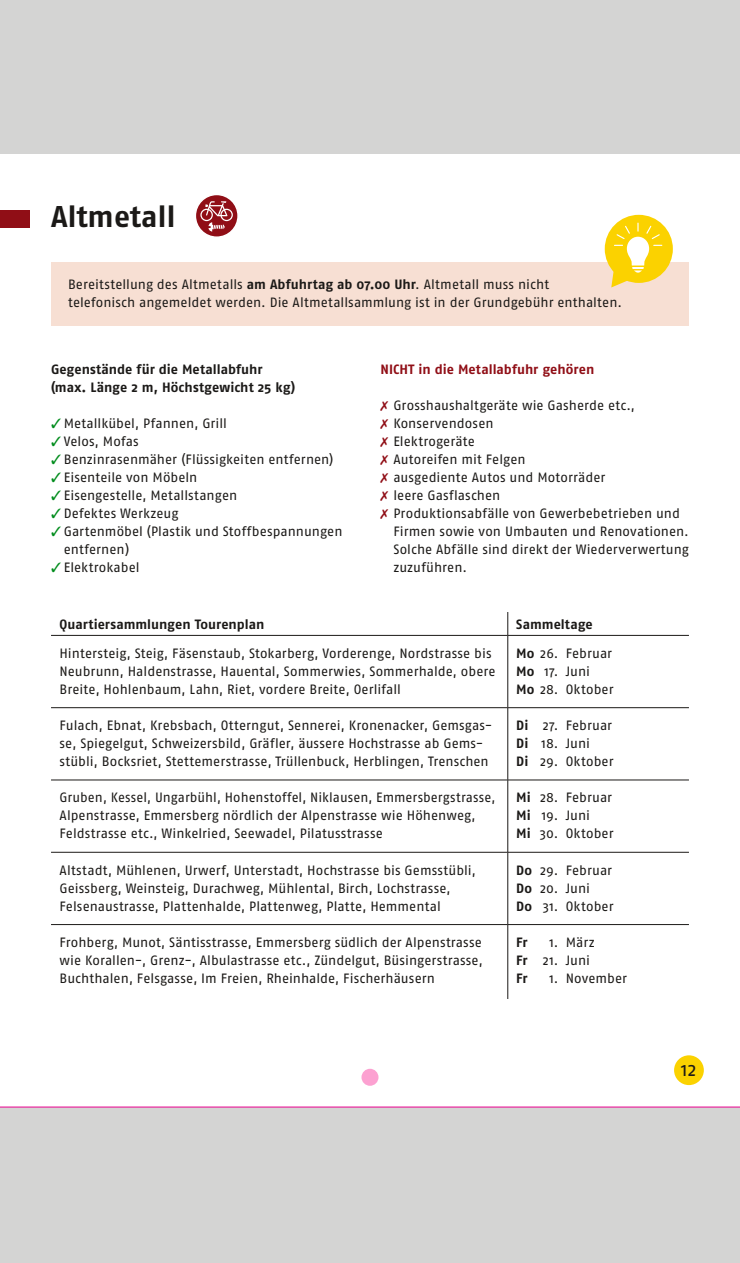
<style>
.page{position:relative;width:740px;height:1263px;background:#d4d4d3}
.page>*{position:absolute;margin:0;border:0;box-sizing:border-box;transform-origin:0 0}
.t1{font:700 30px "Fago No";color:#1b1917}
.t2{font:19.5px "Fago No";color:#1b1917}
.t3{font:13.5px/18px "Fago No";letter-spacing:.005em;color:#1b1917}
.t4{font:700 13.5px/18px "Fago No";color:#1b1917}
.t5{font:700 13.5px "Fago No";color:#900e16}
.s1{font-weight:700}
.s2{color:#008c1c}
.s3{color:#900e16}
</style>
<div class="page">
<div style="left:0;top:154px;width:740px;height:953px;background:#fff"></div>
<div style="left:0;top:210px;width:29px;height:17px;background:#900e16"></div>
<div style="left:51px;top:262px;width:638px;height:64px;background:#f7dfd3"></div>
<svg style="left:507px;top:612px;width:1px;height:23px"></svg>
<hr style="left:507px;top:636px;width:1px;height:71px;background:#1b1917">
<hr style="left:507px;top:708px;width:1px;height:72px;background:#1b1917">
<hr style="left:507px;top:780px;width:1px;height:72px;background:#1b1917">
<hr style="left:507px;top:852px;width:1px;height:72px;background:#1b1917">
<hr style="left:507px;top:925px;width:1px;height:74px;background:#1b1917">
<hr style="left:51px;top:635px;width:457px;height:1px;background:#1b1917">
<hr style="left:508px;top:635px;width:181px;height:1px;background:#1b1917">
<hr style="left:51px;top:707px;width:457px;height:1px;background:#1b1917">
<hr style="left:508px;top:707px;width:181px;height:1px;background:#1b1917">
<hr style="left:51px;top:780px;width:457px;height:1px;background:#1b1917">
<hr style="left:508px;top:780px;width:181px;height:1px;background:#1b1917">
<hr style="left:51px;top:852px;width:457px;height:1px;background:#1b1917">
<hr style="left:508px;top:852px;width:181px;height:1px;background:#1b1917">
<hr style="left:51px;top:924px;width:457px;height:1px;background:#1b1917">
<hr style="left:508px;top:924px;width:181px;height:1px;background:#1b1917">
<div style="left:605px;top:215px;width:68px;height:68px;background:#fbd200;border-radius:50%"></div>
<svg style="left:611px;top:220px;width:51px;height:67px"></svg>
<svg style="left:195px;top:194px;width:43px;height:43px"></svg>
<div style="left:195px;top:194px;width:44px;height:44px;border:2px solid #fff;border-radius:50%"></div>
<svg style="left:200px;top:201px;width:33px;height:31px"></svg>
<div style="left:674px;top:1055px;width:30px;height:30px;background:#fbd200;border-radius:50%"></div>
<div style="left:361px;top:1069px;width:17px;height:17px;background:#fca1d1;border-radius:50%"></div>
<hr style="left:0;top:1107px;width:740px;height:1px;background:#ea0090">
<h1 class="t1" style="left:51px;top:199px;width:126px">Altmetall</h1>
<p class="t3" style="left:68px;top:275px;width:555px">Bereitstellung des Altmetalls <span class="s1">am Abfuhrtag ab 07.00 Uhr</span>. Altmetall muss nicht<br>telefonisch angemeldet werden. Die Altmetallsammlung ist in der Grundgebühr enthalten.</p>
<p class="t4" style="left:51px;top:360px;width:246px">Gegenstände für die Metallabfuhr (max. Länge 2 m, Höchstgewicht 25 kg)</p>
<p class="t3" style="left:51px;top:414px;width:177px"><span class="s2">✓</span> Metallkübel, Pfannen, Grill</p>
<p class="t3" style="left:51px;top:432px;width:89px"><span class="s2">✓</span> Velos, Mofas</p>
<p class="t3" style="left:51px;top:450px;width:284px"><span class="s2">✓</span> Benzinrasenmäher (Flüssigkeiten entfernen)</p>
<p class="t3" style="left:51px;top:468px;width:148px"><span class="s2">✓</span> Eisenteile von Möbeln</p>
<p class="t3" style="left:51px;top:486px;width:188px"><span class="s2">✓</span> Eisengestelle, Metallstangen</p>
<p class="t3" style="left:51px;top:504px;width:129px"><span class="s2">✓</span> Defektes Werkzeug</p>
<p class="t3" style="left:64px;top:522px;width:280px;text-indent:-13px"><span class="s2">✓</span> Gartenmöbel (Plastik und Stoffbespannungen entfernen)</p>
<p class="t3" style="left:51px;top:558px;width:90px"><span class="s2">✓</span> Elektrokabel</p>
<p class="t5" style="left:381px;top:361px;width:215px">NICHT in die Metallabfuhr gehören</p>
<p class="t3" style="left:381px;top:396px;width:256px"><span class="s3">✗</span> Grosshaushaltgeräte wie Gasherde etc.,</p>
<p class="t3" style="left:381px;top:414px;width:114px"><span class="s3">✗</span> Konservendosen</p>
<p class="t3" style="left:381px;top:432px;width:96px"><span class="s3">✗</span> Elektrogeräte</p>
<p class="t3" style="left:381px;top:450px;width:146px"><span class="s3">✗</span> Autoreifen mit Felgen</p>
<p class="t3" style="left:381px;top:468px;width:226px"><span class="s3">✗</span> ausgediente Autos und Motorräder</p>
<p class="t3" style="left:381px;top:486px;width:121px"><span class="s3">✗</span> leere Gasflaschen</p>
<p class="t3" style="left:381px;top:504px;width:301px"><span class="s3">✗</span> Produktionsabfälle von Gewerbebetrieben und</p>
<p class="t3" style="left:393px;top:522px;width:297px">Firmen sowie von Umbauten und Renovationen.</p>
<p class="t3" style="left:393px;top:540px;width:297px">Solche Abfälle sind direkt der Wiederverwertung</p>
<p class="t3" style="left:393px;top:558px;width:75px">zuzuführen.</p>
<p class="t4" style="left:60px;top:615px;width:206px">Quartiersammlungen Tourenplan</p>
<p class="t4" style="left:516px;top:615px;width:78px">Sammeltage</p>
<p class="t3" style="left:60px;top:644px;width:437px">Hintersteig, Steig, Fäsenstaub, Stokarberg, Vorderenge, Nordstrasse bis<br>Neubrunn, Haldenstrasse, Hauental, Sommerwies, Sommerhalde, obere<br>Breite, Hohlenbaum, Lahn, Riet, vordere Breite, Oerlifall</p>
<p class="t3" style="left:516px;top:644px;width:99px"><span class="s1">Mo</span> 26. Februar<br><span class="s1">Mo</span> 17. Juni<br><span class="s1">Mo</span> 28. Oktober</p>
<p class="t3" style="left:60px;top:716px;width:434px">Fulach, Ebnat, Krebsbach, Otterngut, Sennerei, Kronenacker, Gemsgas&shy;se, Spiegelgut, Schweizersbild, Gräfler, äussere Hochstrasse ab Gems&shy;stübli, Bocksriet, Stettemerstrasse, Trüllenbuck, Herblingen, Trenschen</p>
<p class="t3" style="left:516px;top:716px;width:99px"><span class="s1">Di</span> 27. Februar<br><span class="s1">Di</span> 18. Juni<br><span class="s1">Di</span> 29. Oktober</p>
<p class="t3" style="left:60px;top:789px;width:437px">Gruben, Kessel, Ungarbühl, Hohenstoffel, Niklausen, Emmersbergstrasse,<br>Alpenstrasse, Emmersberg nördlich der Alpenstrasse wie Höhenweg,<br>Feldstrasse etc., Winkelried, Seewadel, Pilatusstrasse</p>
<p class="t3" style="left:516px;top:789px;width:99px"><span class="s1">Mi</span> 28. Februar<br><span class="s1">Mi</span> 19. Juni<br><span class="s1">Mi</span> 30. Oktober</p>
<p class="t3" style="left:60px;top:861px;width:418px">Altstadt, Mühlenen, Urwerf, Unterstadt, Hochstrasse bis Gemsstübli,<br>Geissberg, Weinsteig, Durachweg, Mühlental, Birch, Lochstrasse,<br>Felsenaustrasse, Plattenhalde, Plattenweg, Platte, Hemmental</p>
<p class="t3" style="left:516px;top:861px;width:99px"><span class="s1">Do</span> 29. Februar<br><span class="s1">Do</span> 20. Juni<br><span class="s1">Do</span> 31. Oktober</p>
<p class="t3" style="left:60px;top:933px;width:425px;text-align:justify">Frohberg, Munot, Säntisstrasse, Emmersberg südlich der Alpenstrasse wie Korallen-, Grenz-, Albulastrasse etc., Zündelgut, Büsingerstrasse, Buchthalen, Felsgasse, Im Freien, Rheinhalde, Fischerhäusern</p>
<p class="t4" style="left:516px;top:933px;width:13px">Fr</p>
<p class="t3" style="left:516px;top:933px;width:80px;text-indent:33px">1. März<br><span class="s1">Fr</span> 21. Juni<br><span class="s1">Fr</span></p>
<p class="t3" style="left:549px;top:969px;width:79px">1. November</p>
<h2 class="t2" style="left:681px;top:1058px;width:17px">12</h2>
</div>
